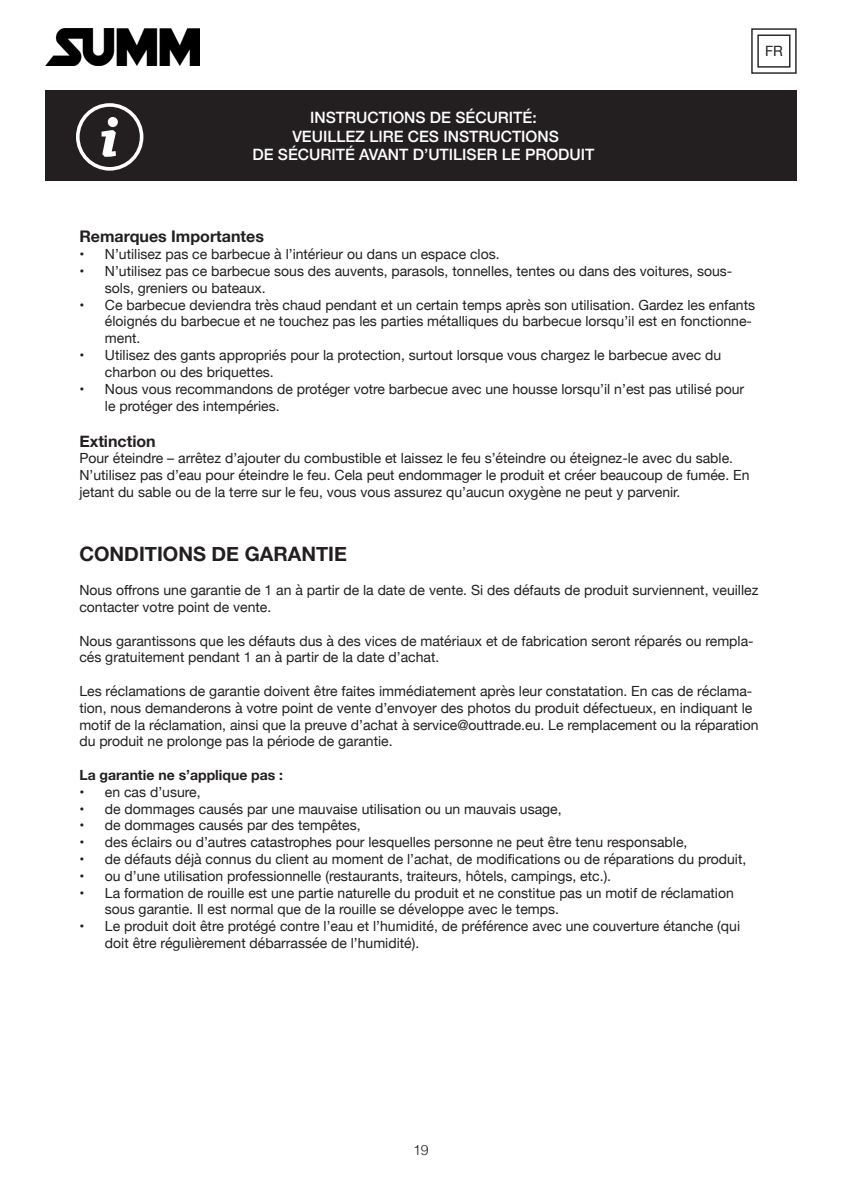
<style>
.page{position:relative;width:842px;height:1191px;background:#fff}
.page>*{position:absolute;margin:0;border:0;box-sizing:border-box;transform-origin:0 0}
.t1{font:700 19.8px "Helvetica Neue";color:#231f20}
.t2{font:700 16px "Helvetica Neue";color:#231f20}
.t3{font:500 15.6px/18.8px "Helvetica Neue";color:#fff;text-align:center}
.t4{font:300 14.2px "Helvetica";color:#231f20}
.t5{font:14.2px "Helvetica Neue";color:#231f20}
.t6{font:14px/16.8px "Helvetica Neue";color:#231f20}
.t7{font:700 14px "Helvetica Neue";color:#231f20}
</style>
<div class="page">
<div style="left:45px;top:91px;width:752px;height:90px;background:#231f20"></div>
<svg style="left:76px;top:103px;width:67px;height:68px"></svg>
<div style="left:751px;top:28px;width:46px;height:46px;border:1px solid #231f20"></div>
<div style="left:757px;top:35px;width:33px;height:33px;border:1px solid #231f20"></div>
<img style="left:45px;top:29px;width:155px;height:37px">
<p class="t3" style="left:252px;top:107px;width:343px">INSTRUCTIONS DE SÉCURITÉ:<br>VEUILLEZ LIRE CES INSTRUCTIONS<br>DE SÉCURITÉ AVANT D’UTILISER LE PRODUIT</p>
<p class="t5" style="left:765px;top:41px;width:19px">FR</p>
<p class="t2" style="left:79px;top:224px;width:186px">Remarques Importantes</p>
<p class="t6" style="left:79px;top:247px;width:422px">• N’utilisez pas ce barbecue à l’intérieur ou dans un espace clos.</p>
<p class="t6" style="left:105px;top:263px;width:629px;text-indent:-26px">• N’utilisez pas ce barbecue sous des auvents, parasols, tonnelles, tentes ou dans des voitures, sous&shy;sols, greniers ou bateaux.</p>
<p class="t6" style="left:105px;top:297px;width:652px;text-indent:-26px">• Ce barbecue deviendra très chaud pendant et un certain temps après son utilisation. Gardez les enfants éloignés du barbecue et ne touchez pas les parties métalliques du barbecue lorsqu’il est en fonctionne&shy;ment.</p>
<p class="t6" style="left:105px;top:347px;width:618px;text-indent:-26px">• Utilisez des gants appropriés pour la protection, surtout lorsque vous chargez le barbecue avec du charbon ou des briquettes.</p>
<p class="t6" style="left:105px;top:381px;width:641px;text-indent:-26px">• Nous vous recommandons de protéger votre barbecue avec une housse lorsqu’il n’est pas utilisé pour le protéger des intempéries.</p>
<p class="t2" style="left:79px;top:428px;width:78px">Extinction</p>
<p class="t6" style="left:79px;top:451px;width:672px">Pour éteindre – arrêtez d’ajouter du combustible et laissez le feu s’éteindre ou éteignez-le avec du sable.<br>N’utilisez pas d’eau pour éteindre le feu. Cela peut endommager le produit et créer beaucoup de fumée. En jetant du sable ou de la terre sur le feu, vous vous assurez qu’aucun oxygène ne peut y parvenir.</p>
<p class="t1" style="left:79px;top:539px;width:269px">CONDITIONS DE GARANTIE</p>
<p class="t6" style="left:79px;top:582px;width:680px">Nous offrons une garantie de 1 an à partir de la date de vente. Si des défauts de produit surviennent, veuillez contacter votre point de vente.</p>
<p class="t6" style="left:79px;top:633px;width:676px">Nous garantissons que les défauts dus à des vices de matériaux et de fabrication seront réparés ou rempla&shy;cés gratuitement pendant 1 an à partir de la date d’achat.</p>
<p class="t6" style="left:79px;top:683px;width:681px">Les réclamations de garantie doivent être faites immédiatement après leur constatation. En cas de réclama&shy;tion, nous demanderons à votre point de vente d’envoyer des photos du produit défectueux, en indiquant le motif de la réclamation, ainsi que la preuve d’achat à service@outtrade.eu. Le remplacement ou la réparation du produit ne prolonge pas la période de garantie.</p>
<p class="t7" style="left:79px;top:764px;width:205px">La garantie ne s’applique pas :</p>
<p class="t6" style="left:79px;top:784px;width:123px">• en cas d’usure,</p>
<p class="t6" style="left:79px;top:801px;width:484px">• de dommages causés par une mauvaise utilisation ou un mauvais usage,</p>
<p class="t6" style="left:79px;top:818px;width:283px">• de dommages causés par des tempêtes,</p>
<p class="t6" style="left:79px;top:834px;width:609px">• des éclairs ou d’autres catastrophes pour lesquelles personne ne peut être tenu responsable,</p>
<p class="t6" style="left:79px;top:851px;width:668px">• de défauts déjà connus du client au moment de l’achat, de modifications ou de réparations du produit,</p>
<p class="t6" style="left:79px;top:868px;width:533px">• ou d’une utilisation professionnelle (restaurants, traiteurs, hôtels, campings, etc.).</p>
<p class="t6" style="left:105px;top:885px;width:630px;text-indent:-26px">• La formation de rouille est une partie naturelle du produit et ne constitue pas un motif de réclamation sous garantie. Il est normal que de la rouille se développe avec le temps.</p>
<p class="t6" style="left:105px;top:918px;width:637px;text-indent:-26px">• Le produit doit être protégé contre l’eau et l’humidité, de préférence avec une couverture étanche (qui doit être régulièrement débarrassée de l’humidité).</p>
<p class="t4" style="left:413px;top:1137px;width:17px">19</p>
</div>
